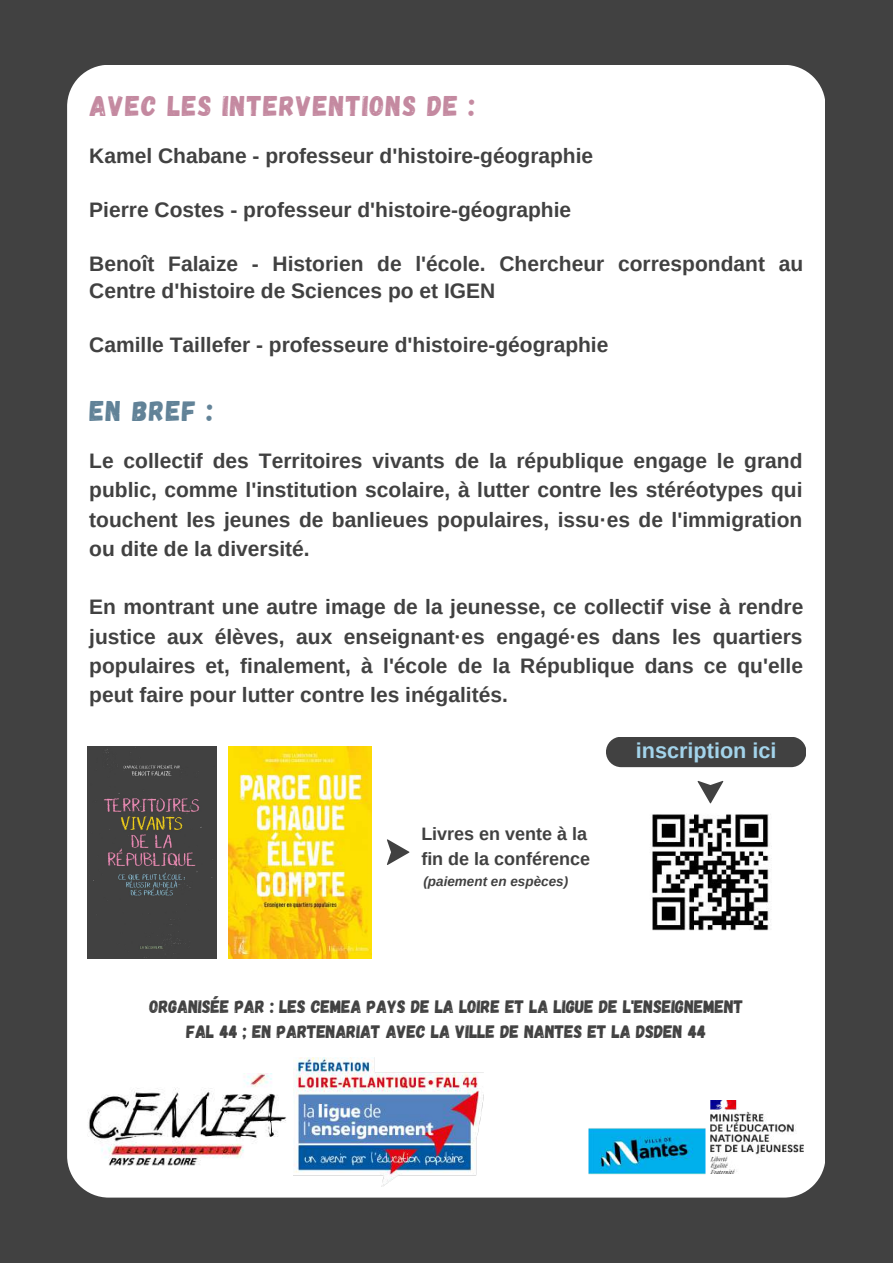
<style>
.page{position:relative;width:893px;height:1264px;background:#fff}
.page>*{position:absolute;margin:0;border:0;box-sizing:border-box;transform-origin:0 0}
.t1{font:28.5px "Gagalin";letter-spacing:.045em;color:#c489a0}
.t2{font:28.5px "Gagalin";letter-spacing:.045em;color:#618297}
.t3{font:700 21.6px "Arimo";color:#a3d4eb}
.t4{font:700 21px/29.2px "Arimo";color:#414141;text-align:justify}
.t5{font:18px/24.8px "Gagalin";color:#414141;text-align:center}
.t6{font:700 18px/24.8px "Arimo";color:#414141}
.t7{font:italic 700 13.5px "Arimo";color:#414141}
</style>
<div class="page">
<div style="left:0;top:0;width:892px;height:1262px;background:#414141"></div>
<div style="left:67px;top:65px;width:757px;height:1132px;background:#fff"></div>
<img style="left:293px;top:1057px;width:190px;height:129px">
<img style="left:88px;top:1073px;width:198px;height:102px">
<img style="left:588px;top:1125px;width:117px;height:51px">
<img style="left:639px;top:802px;width:142px;height:141px">
<div style="left:606px;top:736px;width:199px;height:31px;background:#414141;border-radius:15px"></div>
<svg style="left:697px;top:780px;width:26px;height:23px"></svg>
<img style="left:88px;top:746px;width:129px;height:212px">
<svg style="left:387px;top:839px;width:22px;height:26px"></svg>
<img style="left:710px;top:1100px;width:93px;height:73px">
<img style="left:228px;top:746px;width:143px;height:212px">
<h1 class="t1" style="left:90px;top:88px;width:387px">AVEC LES INTERVENTIONS DE :</h1>
<p class="t4" style="left:89px;top:141px;width:505px">Kamel Chabane - professeur d'histoire-géographie</p>
<p class="t4" style="left:89px;top:195px;width:483px">Pierre Costes - professeur d'histoire-géographie</p>
<p class="t4" style="left:89px;top:250px;width:715px;line-height:27px">Benoît Falaize - Historien de l'école. Chercheur correspondant au<br>Centre d'histoire de Sciences po et IGEN</p>
<p class="t4" style="left:89px;top:330px;width:520px">Camille Taillefer - professeure d'histoire-géographie</p>
<h1 class="t2" style="left:90px;top:392px;width:125px">EN BREF :</h1>
<p class="t4" style="left:89px;top:446px;width:714px">Le collectif des Territoires vivants de la république engage le grand public, comme l'institution scolaire, à lutter contre les stéréotypes qui touchent les jeunes de banlieues populaires, issu·es de l'immigration ou dite de la diversité.</p>
<p class="t4" style="left:89px;top:592px;width:715px">En montrant une autre image de la jeunesse, ce collectif vise à rendre justice aux élèves, aux enseignant·es engagé·es dans les quartiers populaires et, finalement, à l'école de la République dans ce qu'elle peut faire pour lutter contre les inégalités.</p>
<p class="t6" style="left:421px;top:821px;width:170px">Livres en vente à la fin de la conférence</p>
<p class="t7" style="left:423px;top:873px;width:146px">(paiement en espèces)</p>
<p class="t3" style="left:635px;top:738px;width:142px">inscription ici</p>
<p class="t5" style="left:149px;top:993px;width:595px">ORGANISÉE PAR : LES CEMEA PAYS DE LA LOIRE ET LA LIGUE DE L'ENSEIGNEMENT<br>FAL 44 ; EN PARTENARIAT AVEC LA VILLE DE NANTES ET LA DSDEN 44</p>
</div>
